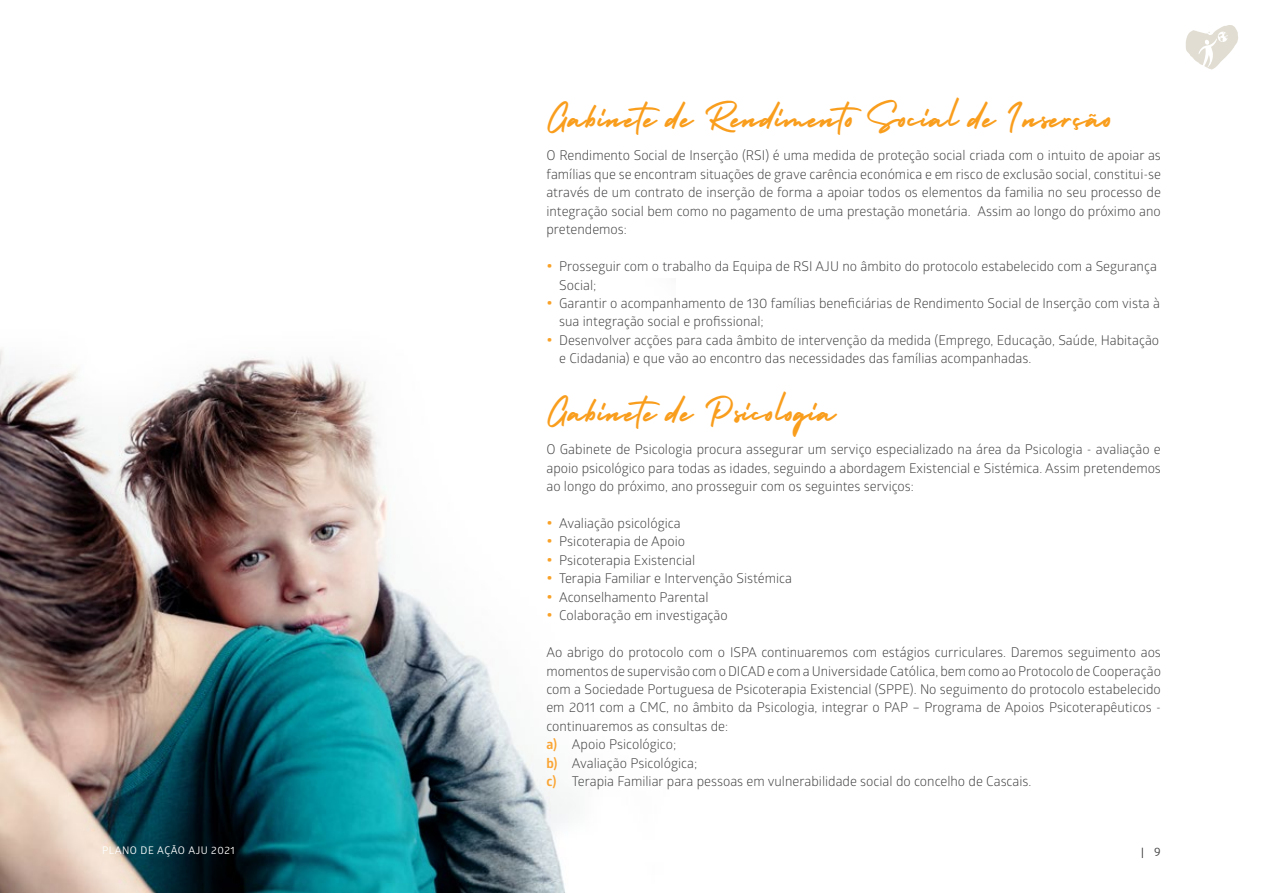
<style>
.page{position:relative;width:1263px;height:893px;background:#fff}
.page>*{position:absolute;margin:0;border:0;box-sizing:border-box;transform-origin:0 0}
.t1{font:24px "Holiday";letter-spacing:.05em;color:#f99d1c}
.t2{font:13.5px/18.5px "Glober";color:#414042}
.t3{font:10.5px "Glober";letter-spacing:.05em;color:#fff}
.t4{font:10.5px "Glober";color:#292829}
.s1{font-family:"BMW Type Next Latin TT";font-weight:300;color:#f9a127}
.s2{font-weight:700;color:#faa534}
.s3{font-size:12px;color:#414042}
</style>
<div class="page">
<svg style="left:1185px;top:25px;width:53px;height:45px"></svg>
<img style="left:0;top:349px;width:572px;height:544px">
<p class="t3" style="left:102px;top:843px;width:134px">PLANO DE AÇÃO AJU 2021</p>
<h1 class="t1" style="left:546px;top:103px;width:568px">Gabinete de Rendimento Social de Inserção</h1>
<p class="t2" style="left:546px;top:146px;width:616px;text-align:justify">O Rendimento Social de Inserção (RSI) é uma medida de proteção social criada com o intuito de apoiar as famílias que se encontram situações de grave carência económica e em risco de exclusão social, constitui-se através de um contrato de inserção de forma a apoiar todos os elementos da familia no seu processo de integração social bem como no pagamento de uma prestação monetária. Assim ao longo do próximo ano pretendemos:</p>
<p class="t2" style="left:559px;top:256px;width:599px;text-indent:-13px"><span class="s1">•</span> Prosseguir com o trabalho da Equipa de RSI AJU no âmbito do protocolo estabelecido com a Segurança<br>Social;</p>
<p class="t2" style="left:559px;top:293px;width:602px;text-indent:-13px"><span class="s1">•</span> Garantir o acompanhamento de 130 famílias beneficiárias de Rendimento Social de Inserção com vista à sua integração social e profissional;</p>
<p class="t2" style="left:559px;top:330px;width:601px;text-indent:-13px"><span class="s1">•</span> Desenvolver acções para cada âmbito de intervenção da medida (Emprego, Educação, Saúde, Habitação e Cidadania) e que vão ao encontro das necessidades das famílias acompanhadas.</p>
<h1 class="t1" style="left:546px;top:396px;width:291px">Gabinete de Psicologia</h1>
<p class="t2" style="left:546px;top:439px;width:616px;text-align:justify">O Gabinete de Psicologia procura assegurar um serviço especializado na área da Psicologia - avaliação e apoio psicológico para todas as idades, seguindo a abordagem Existencial e Sistémica. Assim pretendemos ao longo do próximo, ano prosseguir com os seguintes serviços:</p>
<p class="t2" style="left:546px;top:513px;width:136px"><span class="s1">•</span> Avaliação psicológica</p>
<p class="t2" style="left:546px;top:532px;width:140px"><span class="s1">•</span> Psicoterapia de Apoio</p>
<p class="t2" style="left:546px;top:550px;width:150px"><span class="s1">•</span> Psicoterapia Existencial</p>
<p class="t2" style="left:546px;top:569px;width:247px"><span class="s1">•</span> Terapia Familiar e Intervenção Sistémica</p>
<p class="t2" style="left:546px;top:587px;width:164px"><span class="s1">•</span> Aconselhamento Parental</p>
<p class="t2" style="left:546px;top:606px;width:183px"><span class="s1">•</span> Colaboração em investigação</p>
<p class="t2" style="left:546px;top:642px;width:616px">Ao abrigo do protocolo com o ISPA continuaremos com estágios curriculares. Daremos seguimento aos momentos de supervisão com o DICAD e com a Universidade Católica, bem como ao Protocolo de Cooperação com a Sociedade Portuguesa de Psicoterapia Existencial (SPPE). No seguimento do protocolo estabelecido em 2011 com a CMC, no âmbito da Psicologia, integrar o PAP – Programa de Apoios Psicoterapêuticos - continuaremos as consultas de:<br><span class="s2">a)</span> Apoio Psicológico;<br><span class="s2">b)</span> Avaliação Psicológica;<br><span class="s2">c)</span> Terapia Familiar para pessoas em vulnerabilidade social do concelho de Cascais.</p>
<p class="t4" style="left:1141px;top:844px;width:21px">| <span class="s3">9</span></p>
</div>
